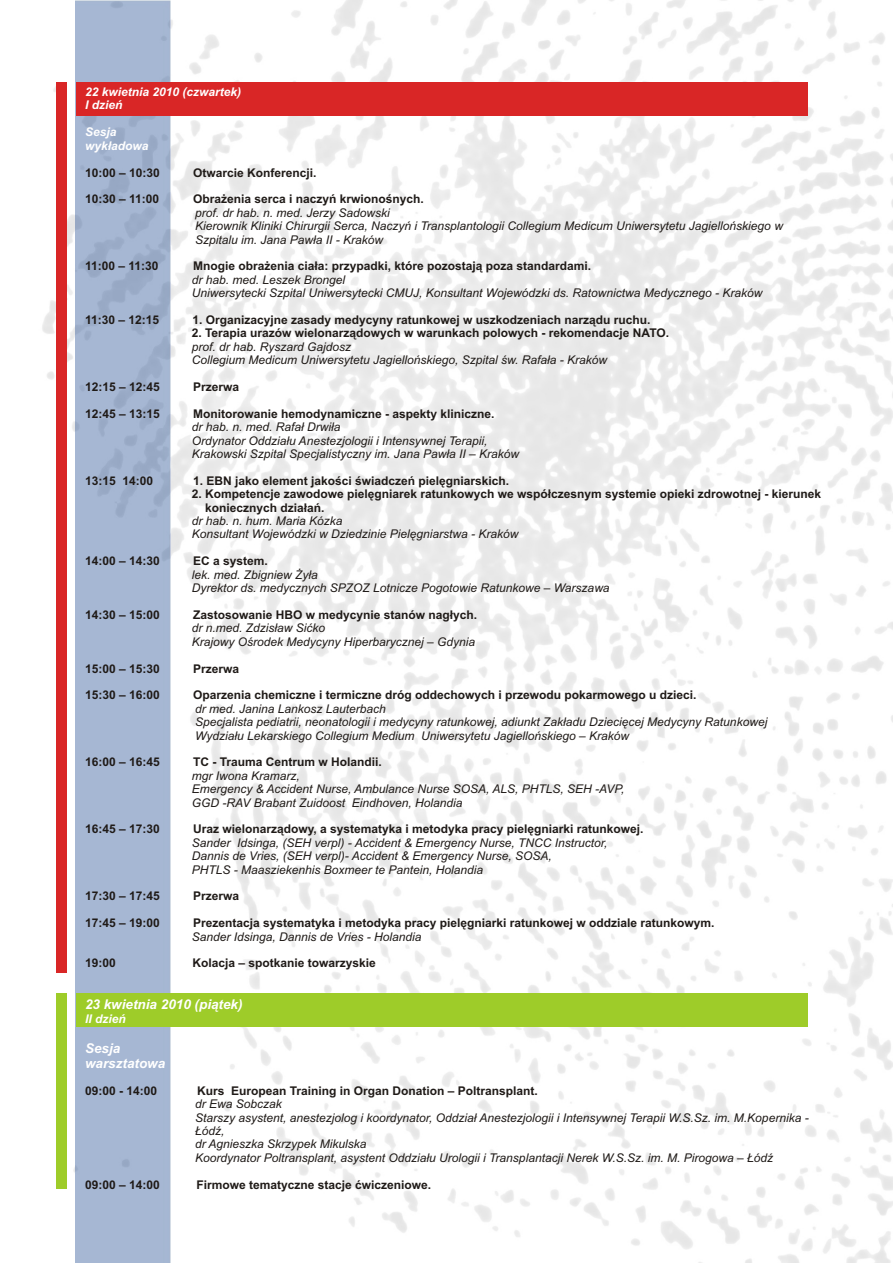
<style>
.page{position:relative;width:894px;height:1263px;background:#fff}
.page>*{position:absolute;margin:0;border:0;box-sizing:border-box;transform-origin:0 0}
.t1{font:italic 700 13.5px/15.1px "Arial";color:#fff}
.t2{font:italic 12px/13.4px "Arial";color:#1f1a17}
.t3{font:700 12px/13.4px "Arial";color:#1f1a17}
.t4{font:italic 700 12px/13.4px "Arial";color:#fff}
</style>
<div class="page">
<img style="left:42px;top:0;width:851px;height:1263px">
<div style="left:57px;top:83px;width:10px;height:890px;background:#d92626"></div>
<div style="left:57px;top:993px;width:10px;height:196px;background:#9ecc29"></div>
<img style="left:76px;top:0;width:94px;height:1263px">
<div style="left:76px;top:994px;width:732px;height:33px;background:#9ecc29"></div>
<div style="left:76px;top:83px;width:732px;height:33px;background:#d92626"></div>
<p class="t4" style="left:85px;top:86px;width:158px">22 kwietnia 2010 (czwartek)<br>I dzieñ</p>
<p class="t4" style="left:85px;top:127px;width:65px">Sesja wyk³adowa</p>
<p class="t3" style="left:85px;top:167px;width:76px">10:00 – 10:30</p>
<p class="t3" style="left:193px;top:167px;width:125px">Otwarcie Konferencji.</p>
<p class="t3" style="left:85px;top:194px;width:76px">10:30 – 11:00</p>
<p class="t3" style="left:193px;top:194px;width:232px">Obra¿enia serca i naczyñ krwionoœnych.</p>
<p class="t2" style="left:195px;top:207px;width:589px">prof. dr hab. n. med. Jerzy Sadowski<br>Kierownik Kliniki Chirurgii Serca, Naczyñ i Transplantologii Collegium Medicum Uniwersytetu Jagielloñskiego w<br>Szpitalu im. Jana Paw³a II - Kraków</p>
<p class="t3" style="left:85px;top:261px;width:75px">11:00 – 11:30</p>
<p class="t3" style="left:193px;top:261px;width:400px">Mnogie obra¿enia cia³a: przypadki, które pozostaj¹ poza standardami.</p>
<p class="t2" style="left:192px;top:274px;width:572px">dr hab. med. Leszek Brongel<br>Uniwersytecki Szpital Uniwersytecki CMUJ, Konsultant Wojewódzki ds. Ratownictwa Medycznego - Kraków</p>
<p class="t3" style="left:85px;top:314px;width:76px">11:30 – 12:15</p>
<p class="t3" style="left:192px;top:314px;width:460px">1. Organizacyjne zasady medycyny ratunkowej w uszkodzeniach narz¹du ruchu.</p>
<p class="t3" style="left:192px;top:328px;width:479px">2. Terapia urazów wielonarz¹dowych w warunkach polowych - rekomendacje NATO.</p>
<p class="t2" style="left:192px;top:341px;width:417px">prof. dr hab. Ryszard Gajdosz<br>Collegium Medicum Uniwersytetu Jagielloñskiego, Szpital œw. Rafa³a - Kraków</p>
<p class="t3" style="left:85px;top:381px;width:76px">12:15 – 12:45</p>
<p class="t3" style="left:193px;top:381px;width:48px">Przerwa</p>
<p class="t3" style="left:85px;top:408px;width:76px">12:45 – 13:15</p>
<p class="t3" style="left:193px;top:408px;width:303px">Monitorowanie hemodynamiczne - aspekty kliniczne.</p>
<p class="t2" style="left:192px;top:421px;width:329px">dr hab. n. med. Rafa³ Drwi³a<br>Ordynator Oddzia³u Anestezjologii i Intensywnej Terapii,<br>Krakowski Szpital Specjalistyczny im. Jana Paw³a II – Kraków</p>
<p class="t3" style="left:85px;top:475px;width:70px">13:15 14:00</p>
<p class="t3" style="left:193px;top:475px;width:318px">1. EBN jako element jakoœci œwiadczeñ pielêgniarskich.</p>
<p class="t3" style="left:205px;top:488px;width:618px;text-indent:-13px">2. Kompetencje zawodowe pielêgniarek ratunkowych we wspó³czesnym systemie opieki zdrowotnej - kierunek koniecznych dzia³añ.</p>
<p class="t2" style="left:192px;top:515px;width:328px">dr hab. n. hum. Maria Kózka<br>Konsultant Wojewódzki w Dziedzinie Pielêgniarstwa - Kraków</p>
<p class="t3" style="left:85px;top:555px;width:76px">14:00 – 14:30</p>
<p class="t3" style="left:193px;top:555px;width:76px">EC a system.</p>
<p class="t2" style="left:192px;top:569px;width:419px">lek. med. Zbigniew ¯y³a<br>Dyrektor ds. medycznych SPZOZ Lotnicze Pogotowie Ratunkowe – Warszawa</p>
<p class="t3" style="left:85px;top:609px;width:76px">14:30 – 15:00</p>
<p class="t3" style="left:193px;top:609px;width:286px">Zastosowanie HBO w medycynie stanów nag³ych.</p>
<p class="t2" style="left:192px;top:622px;width:285px">dr n.med. Zdzis³aw Siæko<br>Krajowy Oœrodek Medycyny Hiperbarycznej – Gdynia</p>
<p class="t3" style="left:85px;top:663px;width:76px">15:00 – 15:30</p>
<p class="t3" style="left:193px;top:663px;width:48px">Przerwa</p>
<p class="t3" style="left:85px;top:690px;width:76px">15:30 – 16:00</p>
<p class="t3" style="left:193px;top:690px;width:505px">Oparzenia chemiczne i termiczne dróg oddechowych i przewodu pokarmowego u dzieci.</p>
<p class="t2" style="left:195px;top:703px;width:574px">dr med. Janina Lankosz Lauterbach<br>Specjalista pediatrii, neonatologii i medycyny ratunkowej, adiunkt Zak³adu Dzieciêcej Medycyny Ratunkowej<br>Wydzia³u Lekarskiego Collegium Medium Uniwersytetu Jagielloñskiego – Kraków</p>
<p class="t3" style="left:85px;top:757px;width:76px">16:00 – 16:45</p>
<p class="t3" style="left:193px;top:757px;width:190px">TC - Trauma Centrum w Holandii.</p>
<p class="t2" style="left:192px;top:770px;width:434px">mgr Iwona Kramarz,<br>Emergency &amp; Accident Nurse, Ambulance Nurse SOSA, ALS, PHTLS, SEH -AVP,<br>GGD -RAV Brabant Zuidoost Eindhoven, Holandia</p>
<p class="t3" style="left:85px;top:824px;width:76px">16:45 – 17:30</p>
<p class="t3" style="left:193px;top:824px;width:452px">Uraz wielonarz¹dowy, a systematyka i metodyka pracy pielêgniarki ratunkowej.</p>
<p class="t2" style="left:192px;top:837px;width:417px">Sander Idsinga, (SEH verpl) - Accident &amp; Emergency Nurse, TNCC Instructor,<br>Dannis de Vries, (SEH verpl)- Accident &amp; Emergency Nurse, SOSA,<br>PHTLS - Maasziekenhis Boxmeer te Pantein, Holandia</p>
<p class="t3" style="left:85px;top:891px;width:76px">17:30 – 17:45</p>
<p class="t3" style="left:193px;top:891px;width:48px">Przerwa</p>
<p class="t3" style="left:85px;top:917px;width:76px">17:45 – 19:00</p>
<p class="t3" style="left:193px;top:917px;width:523px">Prezentacja systematyka i metodyka pracy pielêgniarki ratunkowej w oddziale ratunkowym.</p>
<p class="t2" style="left:192px;top:931px;width:231px">Sander Idsinga, Dannis de Vries - Holandia</p>
<p class="t3" style="left:85px;top:958px;width:32px">19:00</p>
<p class="t3" style="left:192px;top:958px;width:185px">Kolacja – spotkanie towarzyskie</p>
<p class="t1" style="left:85px;top:998px;width:159px">23 kwietnia 2010 (pi¹tek)</p>
<p class="t4" style="left:85px;top:1013px;width:42px">II dzieñ</p>
<p class="t1" style="left:85px;top:1042px;width:82px">Sesja warsztatowa</p>
<p class="t3" style="left:85px;top:1085px;width:74px">09:00 - 14:00</p>
<p class="t3" style="left:197px;top:1085px;width:342px">Kurs European Training in Organ Donation – Poltransplant.</p>
<p class="t2" style="left:195px;top:1098px;width:615px">dr Ewa Sobczak<br>Starszy asystent, anestezjolog i koordynator, Oddzia³ Anestezjologii i Intensywnej Terapii W.S.Sz. im. M.Kopernika - £ódŸ,<br>dr Agnieszka Skrzypek Mikulska<br>Koordynator Poltransplant, asystent Oddzia³u Urologii i Transplantacji Nerek W.S.Sz. im. M. Pirogowa – £ódŸ</p>
<p class="t3" style="left:85px;top:1179px;width:76px">09:00 – 14:00</p>
<p class="t3" style="left:196px;top:1179px;width:236px">Firmowe tematyczne stacje æwiczeniowe.</p>
</div>
